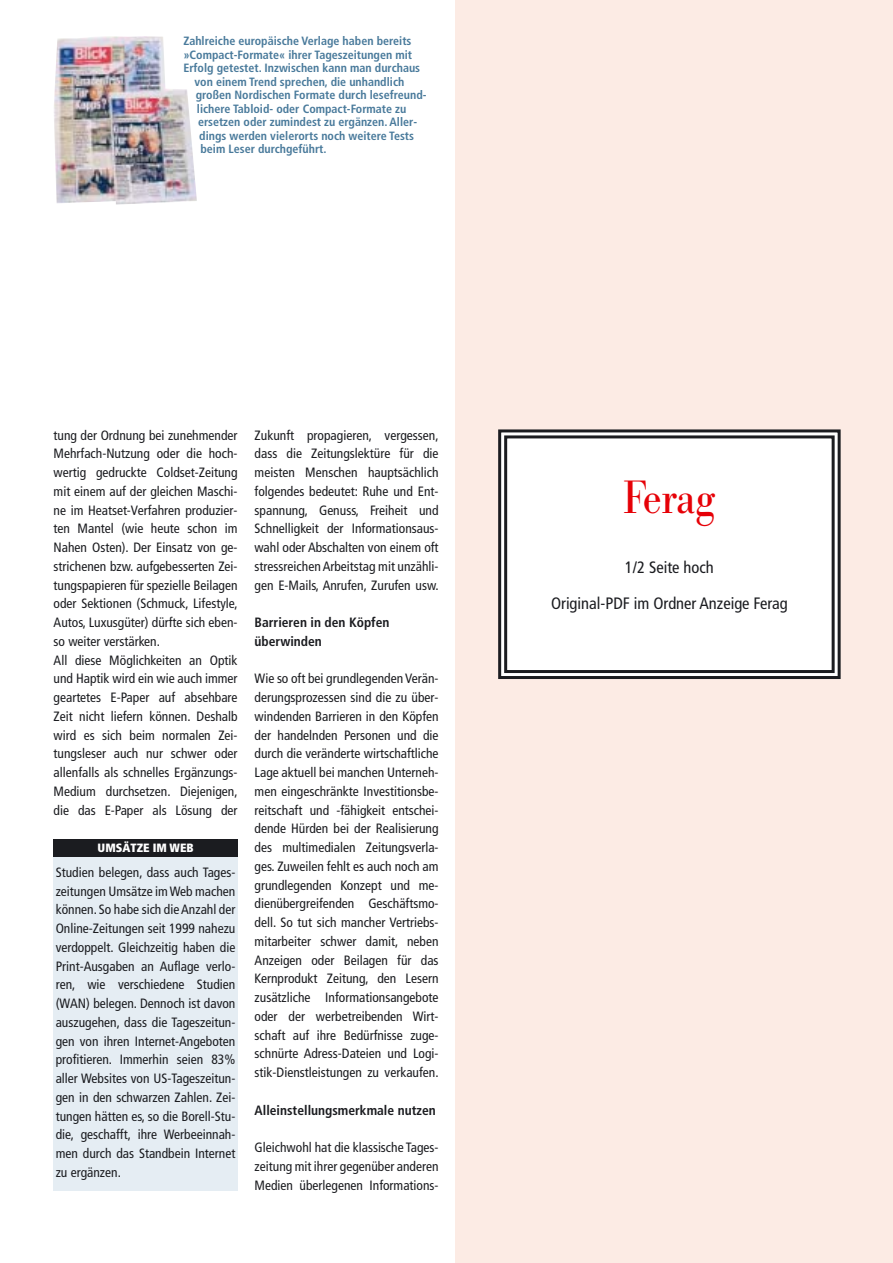
<style>
.page{position:relative;width:893px;height:1263px;background:#fff}
.page>*{position:absolute;margin:0;border:0;box-sizing:border-box;transform-origin:0 0}
.t1{font:48px "Bodoni Nr 1 SB";letter-spacing:-.025em;color:#e60007;scale:.9 1}
.t2{font:condensed 16.5px/36px "Frutiger";color:#1b1c20;text-align:center}
.t3{font:condensed 13.5px/18.8px "Frutiger";color:#1b1c20;text-align:justify}
.t4{font:700 condensed 13.5px/18.8px "Frutiger";color:#1b1c20}
.t5{font:700 condensed 12px "Frutiger";color:#497a9b}
.t6{font:900 condensed 12px "Frutiger";color:#fff}
</style>
<div class="page">
<img style="left:54px;top:36px;width:143px;height:169px">
<div style="left:54px;top:840px;width:183px;height:351px;background:#e5edf3"></div>
<div style="left:54px;top:840px;width:183px;height:17px;background:#1b1c20"></div>
<div style="left:455px;top:0;width:437px;height:1263px;background:#fcebe4"></div>
<svg style="left:498px;top:429px;width:343px;height:250px;background:#e9e9e9"></svg>
<p class="t5" style="left:183px;top:36px;width:229px">Zahlreiche europäische Verlage haben bereits</p>
<p class="t5" style="left:183px;top:50px;width:230px">»Compact-Formate« ihrer Tageszeitungen mit</p>
<p class="t5" style="left:183px;top:63px;width:238px">Erfolg getestet. Inzwischen kann man durchaus</p>
<p class="t5" style="left:194px;top:77px;width:211px">von einem Trend sprechen, die unhandlich</p>
<p class="t5" style="left:196px;top:90px;width:232px">großen Nordischen Formate durch lesefreund-</p>
<p class="t5" style="left:197px;top:104px;width:211px">lichere Tabloid- oder Compact-Formate zu</p>
<p class="t5" style="left:198px;top:117px;width:220px">ersetzen oder zumindest zu ergänzen. Aller-</p>
<p class="t5" style="left:199px;top:131px;width:216px">dings werden vielerorts noch weitere Tests</p>
<p class="t5" style="left:200px;top:144px;width:128px">beim Leser durchgeführt.</p>
<p class="t3" style="left:54px;top:427px;width:185px;text-align:left">tung der Ordnung bei zunehmender Mehrfach-Nutzung oder die hoch&shy;wertig gedruckte Coldset-Zeitung mit einem auf der gleichen Maschi&shy;ne im Heatset-Verfahren produzier&shy;ten Mantel (wie heute schon im Nahen Osten). Der Einsatz von ge&shy;strichenen bzw. aufgebesserten Zei&shy;tungspapieren für spezielle Beilagen oder Sektionen (Schmuck, Lifestyle, Autos, Luxusgüter) dürfte sich eben&shy;so weiter verstärken.<br>All diese Möglichkeiten an Optik und Haptik wird ein wie auch immer geartetes E-Paper auf absehbare Zeit nicht liefern können. Deshalb wird es sich beim normalen Zei&shy;tungsleser auch nur schwer oder allenfalls als schnelles Ergänzungs-Medium durchsetzen. Diejenigen, die das E-Paper als Lösung der</p>
<p class="t3" style="left:254px;top:427px;width:185px">Zukunft propagieren, vergessen, dass die Zeitungslektüre für die meisten Menschen hauptsächlich folgendes bedeutet: Ruhe und Ent&shy;spannung, Genuss, Freiheit und Schnelligkeit der Informationsaus&shy;wahl oder Abschalten von einem oft stressreichen Arbeitstag mit unzähli&shy;gen E-Mails, Anrufen, Zurufen usw.</p>
<p class="t4" style="left:254px;top:614px;width:136px">Barrieren in den Köpfen überwinden</p>
<p class="t3" style="left:254px;top:670px;width:185px">Wie so oft bei grundlegenden Verän&shy;derungsprozessen sind die zu über&shy;windenden Barrieren in den Köpfen der handelnden Personen und die durch die veränderte wirtschaftliche Lage aktuell bei manchen Unterneh&shy;men eingeschränkte Investitionsbe&shy;reitschaft und -fähigkeit entschei&shy;dende Hürden bei der Realisierung des multimedialen Zeitungsverla&shy;ges. Zuweilen fehlt es auch noch am grundlegenden Konzept und me&shy;dienübergreifenden Geschäftsmo&shy;dell. So tut sich mancher Vertriebs&shy;mitarbeiter schwer damit, neben Anzeigen oder Beilagen für das Kernprodukt Zeitung, den Lesern zusätzliche Informationsangebote oder der werbetreibenden Wirt&shy;schaft auf ihre Bedürfnisse zuge&shy;schnürte Adress-Dateien und Logi&shy;stik-Dienstleistungen zu verkaufen.</p>
<p class="t4" style="left:254px;top:1102px;width:183px">Alleinstellungsmerkmale nutzen</p>
<p class="t3" style="left:254px;top:1139px;width:185px">Gleichwohl hat die klassische Tages&shy;zeitung mit ihrer gegenüber anderen Medien überlegenen Informations-</p>
<p class="t6" style="left:98px;top:843px;width:97px">UMSÄTZE IM WEB</p>
<p class="t3" style="left:56px;top:864px;width:181px">Studien belegen, dass auch Tages&shy;zeitungen Umsätze im Web machen können. So habe sich die Anzahl der Online-Zeitungen seit 1999 nahezu verdoppelt. Gleichzeitig haben die Print-Ausgaben an Auflage verlo&shy;ren, wie verschiedene Studien (WAN) belegen. Dennoch ist davon auszugehen, dass die Tageszeitun&shy;gen von ihren Internet-Angeboten profitieren. Immerhin seien 83% aller Websites von US-Tageszeitun&shy;gen in den schwarzen Zahlen. Zei&shy;tungen hätten es, so die Borell-Stu&shy;die, geschafft, ihre Werbeeinnah&shy;men durch das Standbein Internet zu ergänzen.</p>
<h1 class="t1" style="left:623px;top:479px;width:105px">Ferag</h1>
<p class="t2" style="left:551px;top:550px;width:238px">1/2 Seite hoch<br>Original-PDF im Ordner Anzeige Ferag</p>
</div>
